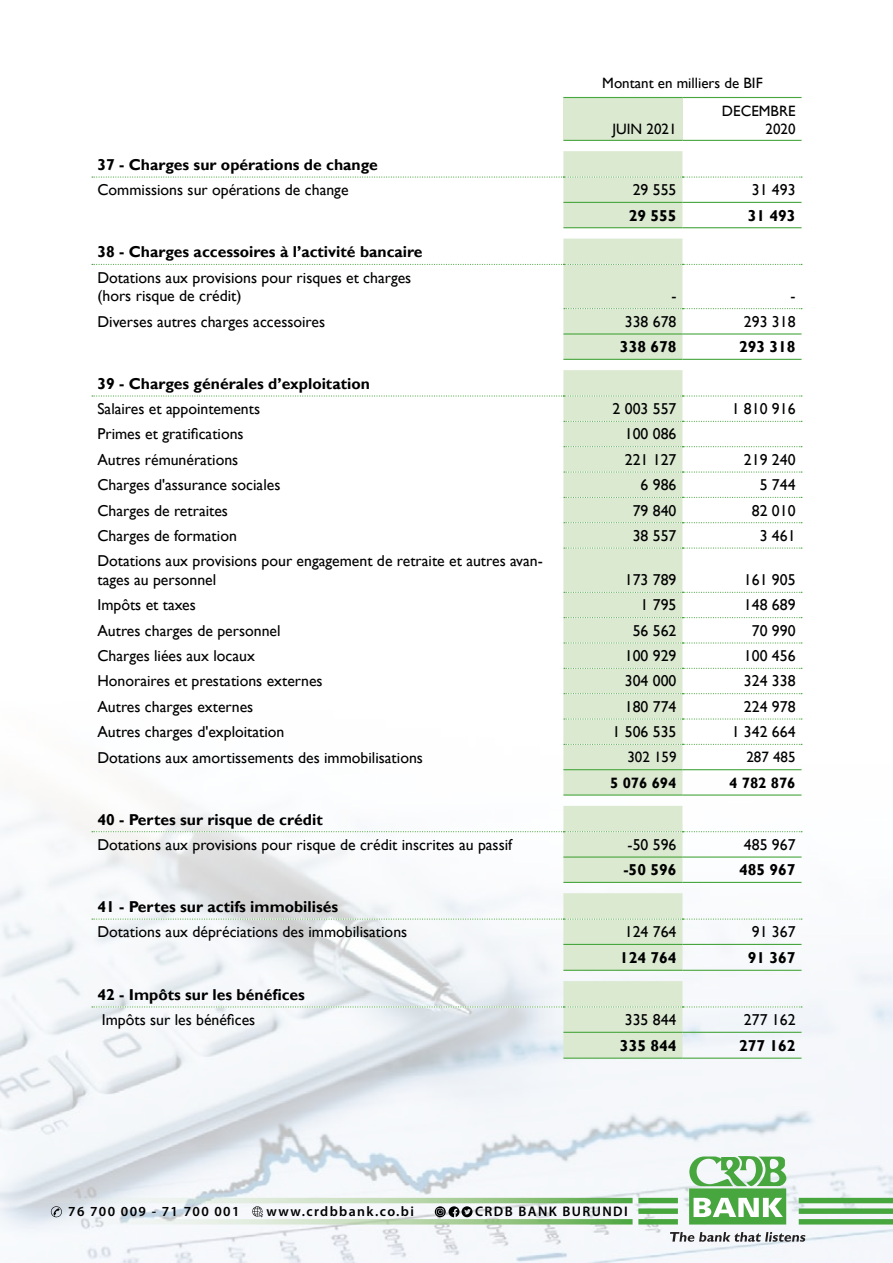
<style>
.page{position:relative;width:893px;height:1263px;background:#fff}
.page>*{position:absolute;margin:0;border:0;box-sizing:border-box;transform-origin:0 0}
.t1{font:15.75px/18.9px "Gill Sans";color:#000}
.t2{font:700 15.75px "Gill Sans";color:#000}
.t3{font:15px/18px "Gill Sans";color:#000;text-align:right}
.t4{font:700 15px "Gill Sans";color:#000}
.t5{font:600 13.95px "Myriad Pro";letter-spacing:.1em;color:#000}
</style>
<div class="page">
<img style="left:0;top:228px;width:893px;height:1035px">
<div style="left:638px;top:1198px;width:40px;height:5px;background:#48a63f"></div>
<div style="left:638px;top:1219px;width:40px;height:5px;background:#48a63f"></div>
<div style="left:638px;top:1208px;width:40px;height:6px;background:#48a63f"></div>
<div style="left:689px;top:1188px;width:97px;height:36px;background:#48a63f"></div>
<svg style="left:689px;top:1156px;width:97px;height:30px"></svg>
<div style="left:799px;top:1198px;width:94px;height:5px;background:#48a63f"></div>
<div style="left:799px;top:1219px;width:94px;height:5px;background:#48a63f"></div>
<div style="left:799px;top:1208px;width:94px;height:6px;background:#48a63f"></div>
<svg style="left:670px;top:1232px;width:135px;height:10px"></svg>
<svg style="left:694px;top:1198px;width:89px;height:19px"></svg>
<svg style="left:0;top:1198px;width:633px;height:5px;background:#bdd8b8"></svg>
<svg style="left:0;top:1219px;width:633px;height:5px;background:#c1dbbb"></svg>
<svg style="left:435px;top:1206px;width:37px;height:11px"></svg>
<svg style="left:252px;top:1206px;width:11px;height:11px"></svg>
<svg style="left:51px;top:1206px;width:11px;height:11px"></svg>
<div style="left:563px;top:97px;width:119px;height:43px;background:#dbe9d1"></div>
<hr style="left:563px;top:97px;width:119px;height:1px;background:#48a63e">
<hr style="left:682px;top:97px;width:119px;height:1px;background:#48a63e">
<hr style="left:563px;top:140px;width:119px;height:1px;background:#48a63e">
<hr style="left:682px;top:140px;width:119px;height:1px;background:#48a63e">
<svg style="left:92px;top:151px;width:710px;height:77px"></svg>
<hr style="left:563px;top:202px;width:119px;height:1px;background:#48a63e">
<hr style="left:682px;top:202px;width:119px;height:1px;background:#48a63e">
<hr style="left:563px;top:227px;width:119px;height:1px;background:#48a63e">
<hr style="left:682px;top:227px;width:119px;height:1px;background:#48a63e">
<svg style="left:92px;top:239px;width:710px;height:120px"></svg>
<hr style="left:563px;top:333px;width:119px;height:2px;background:#48a63e">
<hr style="left:682px;top:333px;width:119px;height:2px;background:#48a63e">
<hr style="left:563px;top:359px;width:119px;height:1px;background:#48a63e">
<hr style="left:682px;top:359px;width:119px;height:1px;background:#48a63e">
<div style="left:563px;top:370px;width:119px;height:424px;background:#dbe9d1"></div>
<svg style="left:92px;top:395px;width:710px;height:2px"></svg>
<svg style="left:564px;top:718px;width:238px;height:1px"></svg>
<svg style="left:564px;top:744px;width:238px;height:1px"></svg>
<hr style="left:563px;top:769px;width:119px;height:1px;background:#48a63e">
<hr style="left:682px;top:769px;width:119px;height:1px;background:#48a63e">
<hr style="left:563px;top:794px;width:119px;height:2px;background:#48a63e">
<hr style="left:682px;top:794px;width:119px;height:2px;background:#48a63e">
<svg style="left:564px;top:421px;width:238px;height:1px"></svg>
<svg style="left:564px;top:446px;width:238px;height:1px"></svg>
<svg style="left:564px;top:471px;width:238px;height:2px"></svg>
<svg style="left:564px;top:497px;width:238px;height:1px"></svg>
<svg style="left:564px;top:522px;width:238px;height:1px"></svg>
<svg style="left:564px;top:547px;width:238px;height:2px"></svg>
<svg style="left:564px;top:592px;width:238px;height:1px"></svg>
<svg style="left:564px;top:617px;width:238px;height:1px"></svg>
<svg style="left:564px;top:642px;width:238px;height:1px"></svg>
<svg style="left:564px;top:668px;width:238px;height:1px"></svg>
<svg style="left:564px;top:693px;width:238px;height:1px"></svg>
<svg style="left:92px;top:806px;width:710px;height:76px"></svg>
<hr style="left:563px;top:856px;width:119px;height:2px;background:#48a63e">
<hr style="left:682px;top:856px;width:119px;height:2px;background:#48a63e">
<hr style="left:563px;top:882px;width:119px;height:1px;background:#48a63e">
<hr style="left:682px;top:882px;width:119px;height:1px;background:#48a63e">
<svg style="left:92px;top:893px;width:710px;height:77px"></svg>
<hr style="left:563px;top:944px;width:119px;height:1px;background:#48a63e">
<hr style="left:682px;top:944px;width:119px;height:1px;background:#48a63e">
<hr style="left:563px;top:970px;width:119px;height:1px;background:#48a63e">
<hr style="left:682px;top:970px;width:119px;height:1px;background:#48a63e">
<svg style="left:92px;top:981px;width:710px;height:77px"></svg>
<hr style="left:563px;top:1032px;width:119px;height:1px;background:#48a63e">
<hr style="left:682px;top:1032px;width:119px;height:1px;background:#48a63e">
<hr style="left:563px;top:1057px;width:119px;height:2px;background:#48a63e">
<hr style="left:682px;top:1057px;width:119px;height:2px;background:#48a63e">
<p class="t3" style="left:602px;top:74px;width:162px">Montant en milliers de BIF</p>
<p class="t3" style="left:612px;top:121px;width:66px">JUIN 2021</p>
<p class="t3" style="left:722px;top:103px;width:75px">DECEMBRE<br>2020</p>
<p class="t2" style="left:97px;top:155px;width:282px">37 - Charges sur opérations de change</p>
<p class="t1" style="left:97px;top:181px;width:253px">Commissions sur opérations de change</p>
<p class="t1" style="left:633px;top:181px;width:45px">29 555</p>
<p class="t1" style="left:752px;top:181px;width:45px">31 493</p>
<p class="t2" style="left:629px;top:206px;width:49px">29 555</p>
<p class="t2" style="left:748px;top:206px;width:49px">31 493</p>
<p class="t2" style="left:97px;top:242px;width:327px">38 - Charges accessoires à l’activité bancaire</p>
<p class="t1" style="left:97px;top:268px;width:315px">Dotations aux provisions pour risques et charges (hors risque de crédit)</p>
<p class="t1" style="left:671px;top:287px;width:7px">-</p>
<p class="t1" style="left:790px;top:287px;width:7px">-</p>
<p class="t1" style="left:97px;top:312px;width:229px">Diverses autres charges accessoires</p>
<p class="t1" style="left:625px;top:312px;width:53px">338 678</p>
<p class="t1" style="left:744px;top:312px;width:53px">293 318</p>
<p class="t2" style="left:620px;top:337px;width:58px">338 678</p>
<p class="t2" style="left:739px;top:337px;width:58px">293 318</p>
<p class="t2" style="left:97px;top:374px;width:274px">39 - Charges générales d’exploitation</p>
<p class="t1" style="left:97px;top:400px;width:164px">Salaires et appointements</p>
<p class="t1" style="left:613px;top:400px;width:65px">2 003 557</p>
<p class="t1" style="left:732px;top:400px;width:65px">1 810 916</p>
<p class="t1" style="left:97px;top:425px;width:148px">Primes et gratifications</p>
<p class="t1" style="left:625px;top:425px;width:53px">100 086</p>
<p class="t1" style="left:97px;top:450px;width:142px">Autres rémunérations</p>
<p class="t1" style="left:625px;top:450px;width:53px">221 127</p>
<p class="t1" style="left:744px;top:450px;width:53px">219 240</p>
<p class="t1" style="left:97px;top:476px;width:184px">Charges d'assurance sociales</p>
<p class="t1" style="left:641px;top:476px;width:37px">6 986</p>
<p class="t1" style="left:760px;top:476px;width:37px">5 744</p>
<p class="t1" style="left:97px;top:501px;width:132px">Charges de retraites</p>
<p class="t1" style="left:633px;top:501px;width:45px">79 840</p>
<p class="t1" style="left:752px;top:501px;width:45px">82 010</p>
<p class="t1" style="left:97px;top:526px;width:141px">Charges de formation</p>
<p class="t1" style="left:633px;top:526px;width:45px">38 557</p>
<p class="t1" style="left:760px;top:526px;width:37px">3 461</p>
<p class="t1" style="left:97px;top:552px;width:447px">Dotations aux provisions pour engagement de retraite et autres avan&shy;tages au personnel</p>
<p class="t1" style="left:625px;top:571px;width:53px">173 789</p>
<p class="t1" style="left:744px;top:571px;width:53px">161 905</p>
<p class="t1" style="left:97px;top:596px;width:100px">Impôts et taxes</p>
<p class="t1" style="left:641px;top:596px;width:37px">1 795</p>
<p class="t1" style="left:744px;top:596px;width:53px">148 689</p>
<p class="t1" style="left:97px;top:621px;width:185px">Autres charges de personnel</p>
<p class="t1" style="left:633px;top:621px;width:45px">56 562</p>
<p class="t1" style="left:752px;top:621px;width:45px">70 990</p>
<p class="t1" style="left:97px;top:647px;width:159px">Charges liées aux locaux</p>
<p class="t1" style="left:625px;top:647px;width:53px">100 929</p>
<p class="t1" style="left:744px;top:647px;width:53px">100 456</p>
<p class="t1" style="left:97px;top:672px;width:227px">Honoraires et prestations externes</p>
<p class="t1" style="left:625px;top:672px;width:53px">304 000</p>
<p class="t1" style="left:744px;top:672px;width:53px">324 338</p>
<p class="t1" style="left:97px;top:697px;width:157px">Autres charges externes</p>
<p class="t1" style="left:625px;top:697px;width:53px">180 774</p>
<p class="t1" style="left:744px;top:697px;width:53px">224 978</p>
<p class="t1" style="left:97px;top:723px;width:189px">Autres charges d'exploitation</p>
<p class="t1" style="left:613px;top:723px;width:65px">1 506 535</p>
<p class="t1" style="left:732px;top:723px;width:65px">1 342 664</p>
<p class="t1" style="left:97px;top:748px;width:327px">Dotations aux amortissements des immobilisations</p>
<p class="t3" style="left:627px;top:749px;width:51px">302 159</p>
<p class="t3" style="left:746px;top:749px;width:51px">287 485</p>
<p class="t4" style="left:610px;top:774px;width:68px">5 076 694</p>
<p class="t4" style="left:729px;top:774px;width:68px">4 782 876</p>
<p class="t2" style="left:97px;top:810px;width:227px">40 - Pertes sur risque de crédit</p>
<p class="t1" style="left:97px;top:835px;width:416px">Dotations aux provisions pour risque de crédit inscrites au passif</p>
<p class="t1" style="left:628px;top:835px;width:50px">-50 596</p>
<p class="t1" style="left:744px;top:835px;width:53px">485 967</p>
<p class="t2" style="left:623px;top:860px;width:55px">-50 596</p>
<p class="t2" style="left:739px;top:860px;width:58px">485 967</p>
<p class="t2" style="left:97px;top:897px;width:242px">41 - Pertes sur actifs immobilisés</p>
<p class="t1" style="left:97px;top:923px;width:311px">Dotations aux dépréciations des immobilisations</p>
<p class="t1" style="left:625px;top:923px;width:53px">124 764</p>
<p class="t1" style="left:752px;top:923px;width:45px">91 367</p>
<p class="t2" style="left:620px;top:948px;width:58px">124 764</p>
<p class="t2" style="left:748px;top:948px;width:49px">91 367</p>
<p class="t2" style="left:97px;top:985px;width:209px">42 - Impôts sur les bénéfices</p>
<p class="t1" style="left:102px;top:1010px;width:155px">Impôts sur les bénéfices</p>
<p class="t1" style="left:625px;top:1010px;width:53px">335 844</p>
<p class="t1" style="left:744px;top:1010px;width:53px">277 162</p>
<p class="t2" style="left:620px;top:1036px;width:58px">335 844</p>
<p class="t2" style="left:739px;top:1036px;width:58px">277 162</p>
<p class="t5" style="left:68px;top:1202px;width:173px">76 700 009 - 71 700 001</p>
<p class="t5" style="left:267px;top:1202px;width:149px">www.crdbbank.co.bi</p>
<p class="t5" style="left:475px;top:1202px;width:154px">CRDB BANK BURUNDI</p>
</div>
